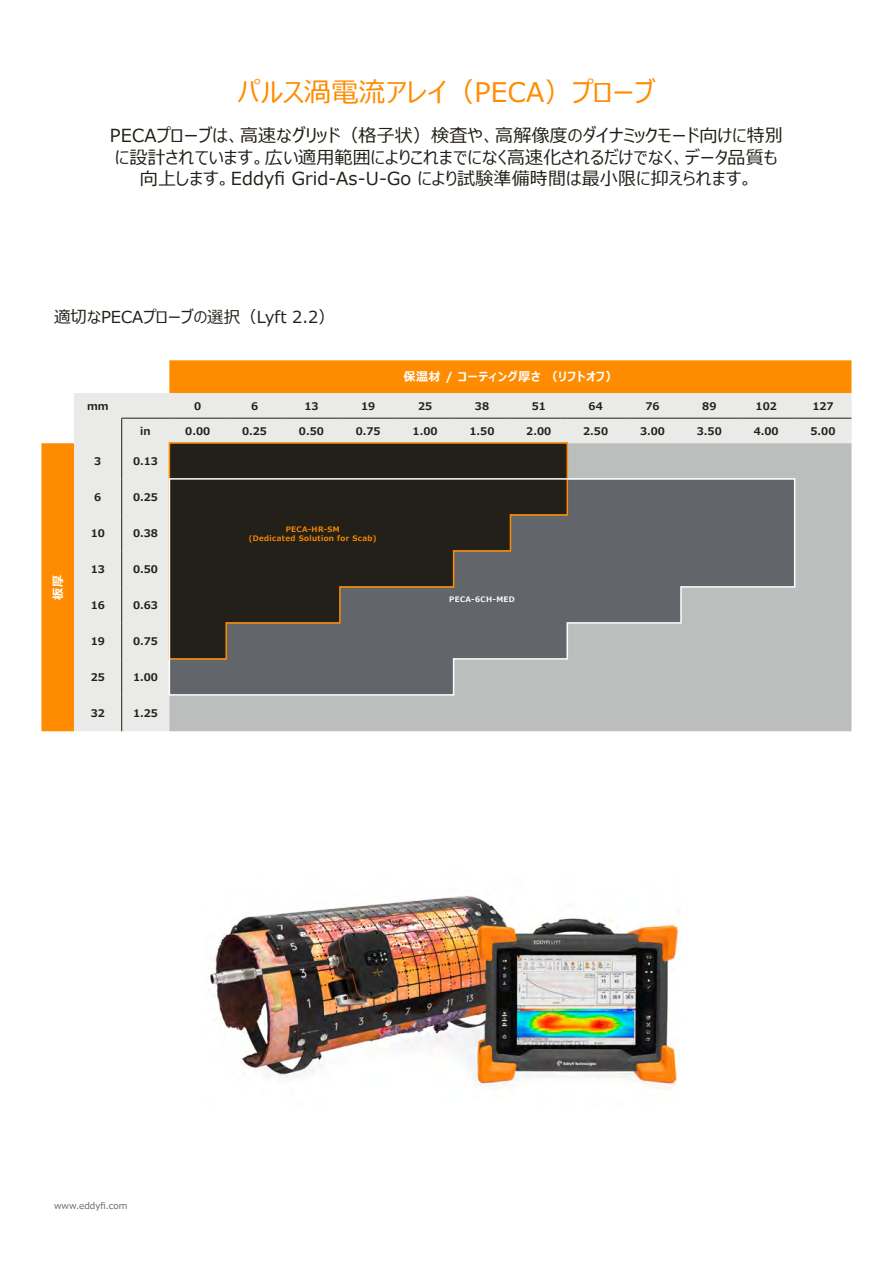
<style>
.page{position:relative;width:893px;height:1263px;background:#fff}
.page>*{position:absolute;margin:0;border:0;box-sizing:border-box;transform-origin:0 0}
.t1{font:27px "Meiryo UI";letter-spacing:.01em;color:#ff8c00}
.t2{font:18px/21.6px "Meiryo UI";letter-spacing:.01em;color:#232019;text-align:center}
.t3{font:16.5px "Meiryo UI";color:#232019}
.t4{font:700 12px "Meiryo UI";letter-spacing:.05em;color:#fff}
.t5{font:700 10.5px "Meiryo UI";color:#232019}
.t6{font:9px "Meiryo UI";color:#62666b}
.t7{font:700 7.5px/9px "Meiryo UI";letter-spacing:.05em;color:#ff8c00;text-align:center}
.t8{font:700 7.5px "Meiryo UI";letter-spacing:.05em;color:#fff}
</style>
<div class="page">
<img style="left:209px;top:895px;width:472px;height:194px">
<div style="left:41px;top:360px;width:810px;height:371px;background:#ff8c00"></div>
<div style="left:74px;top:393px;width:777px;height:338px;background:#eaeae9"></div>
<div style="left:169px;top:443px;width:682px;height:288px;background:#bcbdbd"></div>
<hr style="left:169px;top:418px;width:57px;height:1px;background:#232019">
<hr style="left:226px;top:418px;width:57px;height:1px;background:#232019">
<hr style="left:283px;top:418px;width:57px;height:1px;background:#232019">
<hr style="left:340px;top:418px;width:57px;height:1px;background:#232019">
<hr style="left:397px;top:418px;width:57px;height:1px;background:#232019">
<hr style="left:454px;top:418px;width:56px;height:1px;background:#232019">
<hr style="left:510px;top:418px;width:57px;height:1px;background:#232019">
<hr style="left:567px;top:418px;width:57px;height:1px;background:#232019">
<hr style="left:624px;top:418px;width:57px;height:1px;background:#232019">
<hr style="left:681px;top:418px;width:57px;height:1px;background:#232019">
<hr style="left:738px;top:418px;width:57px;height:1px;background:#232019">
<hr style="left:795px;top:418px;width:56px;height:1px;background:#232019">
<svg style="left:41px;top:360px;width:128px;height:83px"></svg>
<hr style="left:121px;top:443px;width:1px;height:36px;background:#232019">
<hr style="left:121px;top:479px;width:1px;height:36px;background:#232019">
<hr style="left:121px;top:515px;width:1px;height:36px;background:#232019">
<hr style="left:121px;top:551px;width:1px;height:36px;background:#232019">
<hr style="left:121px;top:587px;width:1px;height:36px;background:#232019">
<hr style="left:121px;top:623px;width:1px;height:36px;background:#232019">
<hr style="left:121px;top:659px;width:1px;height:36px;background:#232019">
<hr style="left:121px;top:695px;width:1px;height:36px;background:#232019">
<svg style="left:168px;top:441px;width:401px;height:36px;background:#352c1f"></svg>
<svg style="left:168px;top:477px;width:628px;height:219px;background:#626261"></svg>
<h1 class="t1" style="left:238px;top:73px;width:419px">パルス渦電流アレイ（PECA）プローブ</h1>
<p class="t2" style="left:110px;top:126px;width:674px">PECAプローブは、高速なグリッド（格子状）検査や、高解像度のダイナミックモード向けに特別に設計されています。広い適用範囲によりこれまでになく高速化されるだけでなく、データ品質も向上します。Eddyfi Grid-As-U-Go により試験準備時間は最小限に抑えられます。</p>
<p class="t3" style="left:54px;top:306px;width:282px">適切なPECAプローブの選択（Lyft 2.2）</p>
<p class="t4" style="left:403px;top:368px;width:215px">保温材 / コーティング厚さ （リフトオフ）</p>
<p class="t4" style="left:50px;top:599px;width:26px;rotate:-90deg">板厚</p>
<p class="t5" style="left:87px;top:398px;width:23px">mm</p>
<p class="t5" style="left:194px;top:398px;width:9px">0</p>
<p class="t5" style="left:251px;top:398px;width:9px">6</p>
<p class="t5" style="left:304px;top:398px;width:16px">13</p>
<p class="t5" style="left:361px;top:398px;width:16px">19</p>
<p class="t5" style="left:418px;top:398px;width:16px">25</p>
<p class="t5" style="left:475px;top:398px;width:16px">38</p>
<p class="t5" style="left:532px;top:398px;width:16px">51</p>
<p class="t5" style="left:589px;top:398px;width:16px">64</p>
<p class="t5" style="left:645px;top:398px;width:16px">76</p>
<p class="t5" style="left:702px;top:398px;width:16px">89</p>
<p class="t5" style="left:755px;top:398px;width:23px">102</p>
<p class="t5" style="left:812px;top:398px;width:23px">127</p>
<p class="t5" style="left:140px;top:423px;width:12px">in</p>
<p class="t5" style="left:185px;top:423px;width:26px">0.00</p>
<p class="t5" style="left:242px;top:423px;width:26px">0.25</p>
<p class="t5" style="left:299px;top:423px;width:26px">0.50</p>
<p class="t5" style="left:356px;top:423px;width:26px">0.75</p>
<p class="t5" style="left:413px;top:423px;width:26px">1.00</p>
<p class="t5" style="left:469px;top:423px;width:26px">1.50</p>
<p class="t5" style="left:526px;top:423px;width:26px">2.00</p>
<p class="t5" style="left:583px;top:423px;width:26px">2.50</p>
<p class="t5" style="left:640px;top:423px;width:26px">3.00</p>
<p class="t5" style="left:697px;top:423px;width:26px">3.50</p>
<p class="t5" style="left:754px;top:423px;width:26px">4.00</p>
<p class="t5" style="left:810px;top:423px;width:26px">5.00</p>
<p class="t5" style="left:94px;top:454px;width:9px">3</p>
<p class="t5" style="left:133px;top:454px;width:26px">0.13</p>
<p class="t5" style="left:94px;top:490px;width:9px">6</p>
<p class="t5" style="left:133px;top:490px;width:26px">0.25</p>
<p class="t5" style="left:91px;top:526px;width:16px">10</p>
<p class="t5" style="left:133px;top:526px;width:26px">0.38</p>
<p class="t5" style="left:91px;top:562px;width:16px">13</p>
<p class="t5" style="left:133px;top:562px;width:26px">0.50</p>
<p class="t5" style="left:91px;top:598px;width:16px">16</p>
<p class="t5" style="left:133px;top:598px;width:26px">0.63</p>
<p class="t5" style="left:91px;top:634px;width:16px">19</p>
<p class="t5" style="left:133px;top:634px;width:26px">0.75</p>
<p class="t5" style="left:91px;top:670px;width:16px">25</p>
<p class="t5" style="left:133px;top:670px;width:26px">1.00</p>
<p class="t5" style="left:91px;top:706px;width:16px">32</p>
<p class="t5" style="left:133px;top:706px;width:26px">1.25</p>
<p class="t7" style="left:249px;top:525px;width:129px">PECA-HR-SM<br>(Dedicated Solution for Scab)</p>
<p class="t8" style="left:449px;top:594px;width:67px">PECA-6CH-MED</p>
<p class="t6" style="left:54px;top:1199px;width:75px">www.eddyfi.com</p>
</div>
